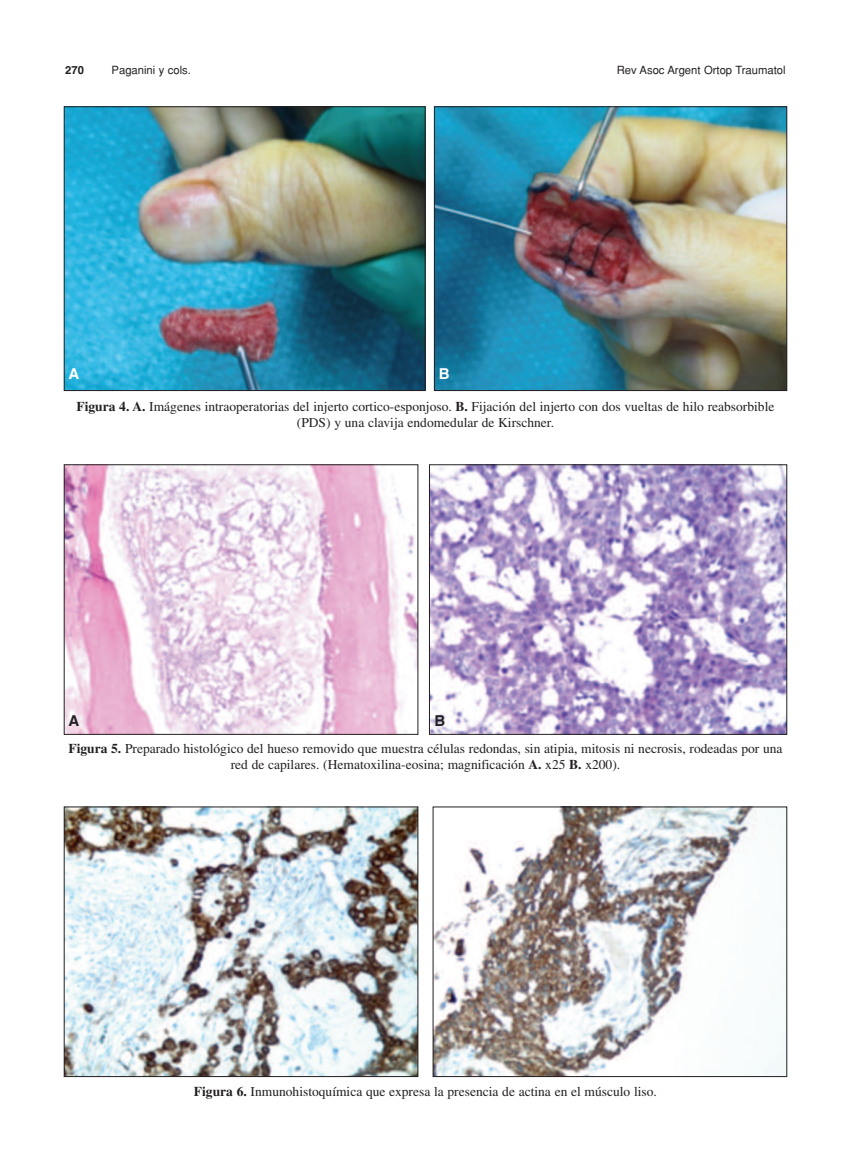
<style>
.page{position:relative;width:851px;height:1170px;background:#fff}
.page>*{position:absolute;margin:0;border:0;box-sizing:border-box;transform-origin:0 0}
.t1{font:700 15px "Helvetica";color:#fff}
.t2{font:700 15px "Helvetica";color:#231f20}
.t3{font:13.5px/16.2px "Times";color:#231f20;text-align:center}
.t4{font:11.25px "Helvetica";color:#231f20}
.t5{font:700 11.25px "Helvetica";color:#231f20}
.s1{font-weight:700}
</style>
<div class="page">
<img style="left:66px;top:108px;width:357px;height:281px">
<div style="left:64px;top:106px;width:361px;height:285px;border:1px solid #231f20"></div>
<img style="left:66px;top:466px;width:350px;height:266px">
<div style="left:64px;top:464px;width:354px;height:270px;border:1px solid #231f20"></div>
<img style="left:66px;top:808px;width:350px;height:266px">
<div style="left:64px;top:806px;width:354px;height:270px;border:1px solid #231f20"></div>
<img style="left:434px;top:808px;width:351px;height:266px">
<img style="left:431px;top:466px;width:354px;height:266px">
<div style="left:429px;top:464px;width:358px;height:270px;border:1px solid #231f20"></div>
<img style="left:436px;top:108px;width:349px;height:281px">
<div style="left:434px;top:106px;width:353px;height:285px;border:1px solid #231f20"></div>
<p class="t5" style="left:65px;top:63px;width:20px">270</p>
<p class="t4" style="left:111px;top:63px;width:81px">Paganini y cols.</p>
<p class="t4" style="left:616px;top:63px;width:170px">Rev Asoc Argent Ortop Traumatol</p>
<p class="t1" style="left:69px;top:365px;width:12px">A</p>
<p class="t1" style="left:439px;top:365px;width:12px">B</p>
<p class="t3" style="left:77px;top:399px;width:699px"><span class="s1">Figura 4. A.</span> Imágenes intraoperatorias del injerto cortico-esponjoso. <span class="s1">B.</span> Fijación del injerto con dos vueltas de hilo reabsorbible (PDS) y una clavija endomedular de Kirschner.</p>
<p class="t2" style="left:69px;top:711px;width:12px">A</p>
<p class="t2" style="left:434px;top:711px;width:12px">B</p>
<p class="t3" style="left:68px;top:741px;width:715px"><span class="s1">Figura 5.</span> Preparado histológico del hueso removido que muestra células redondas, sin atipia, mitosis ni necrosis, rodeadas por una red de capilares. (Hematoxilina-eosina; magnificación <span class="s1">A.</span> x25 <span class="s1">B.</span> x200).</p>
<p class="t3" style="left:194px;top:1084px;width:464px"><span class="s1">Figura 6.</span> Inmunohistoquímica que expresa la presencia de actina en el músculo liso.</p>
</div>
